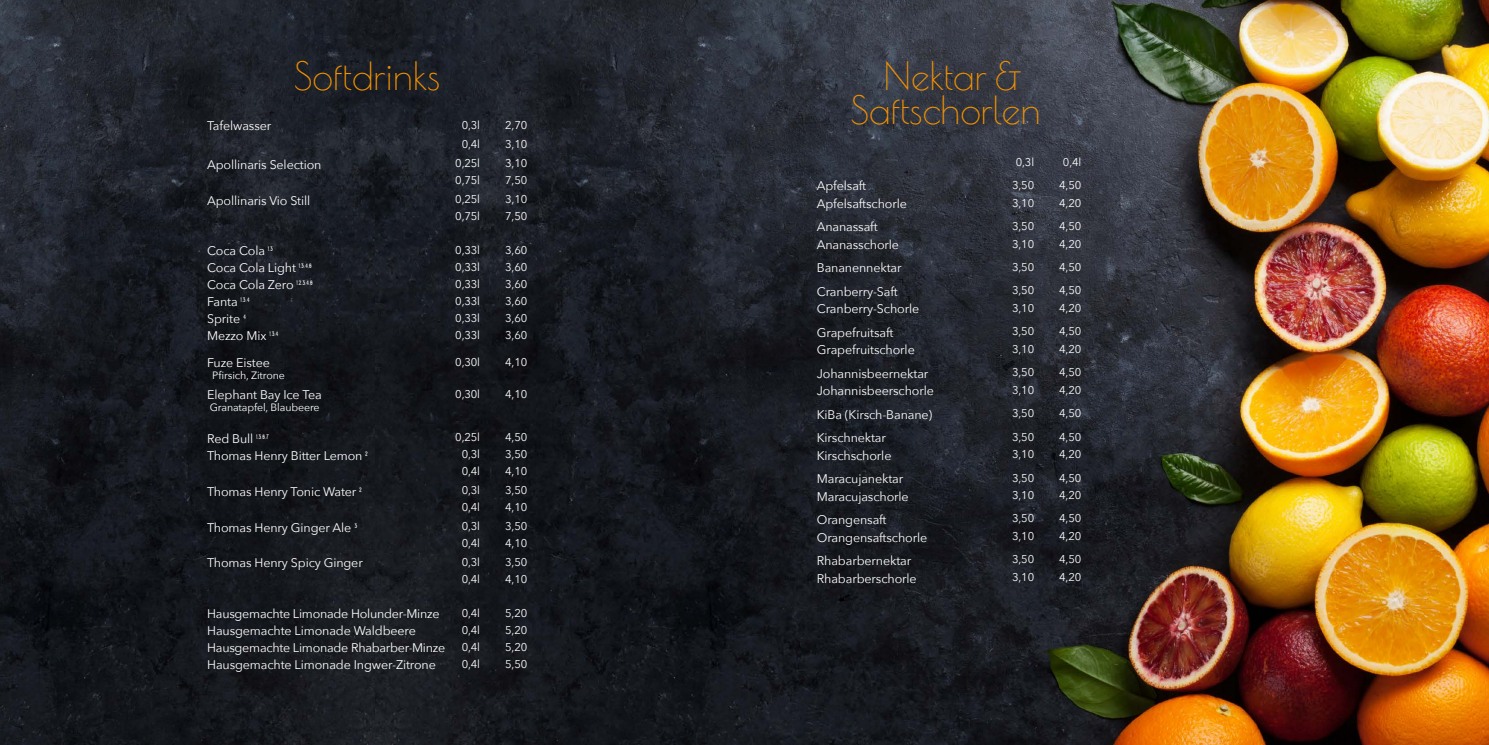
<style>
.page{position:relative;width:1489px;height:745px;background:#fff}
.page>*{position:absolute;margin:0;border:0;box-sizing:border-box;transform-origin:0 0}
.t1{font:37.5px "Poiret One";color:#f39200}
.t2{font:12.5px "Avenir Next";letter-spacing:-.01em;color:#fff}
.t3{font:11.25px "Avenir Next";letter-spacing:-.01em;color:#fff}
.t4{font:10.62px "Avenir Next";letter-spacing:-.01em;color:#fff}
</style>
<div class="page">
<img style="left:0;top:0;width:375px;height:744px">
<img style="left:375px;top:0;width:1113px;height:744px">
<h1 class="t1" style="left:294px;top:49px;width:148px">Softdrinks</h1>
<h1 class="t1" style="left:883px;top:49px;width:139px">Nektar &amp;</h1>
<p class="t2" style="left:207px;top:115px;width:66px">Tafelwasser</p>
<p class="t3" style="left:461px;top:115px;width:20px">0,3l</p>
<p class="t3" style="left:505px;top:115px;width:24px">2,70</p>
<p class="t3" style="left:461px;top:135px;width:20px">0,4l</p>
<p class="t3" style="left:505px;top:135px;width:24px">3,10</p>
<p class="t2" style="left:207px;top:153px;width:116px">Apollinaris Selection</p>
<p class="t3" style="left:455px;top:154px;width:26px">0,25l</p>
<p class="t3" style="left:505px;top:154px;width:24px">3,10</p>
<p class="t3" style="left:455px;top:171px;width:26px">0,75l</p>
<p class="t3" style="left:505px;top:171px;width:24px">7,50</p>
<p class="t2" style="left:207px;top:189px;width:105px">Apollinaris Vio Still</p>
<p class="t3" style="left:455px;top:190px;width:26px">0,25l</p>
<p class="t3" style="left:505px;top:190px;width:24px">3,10</p>
<p class="t3" style="left:455px;top:207px;width:26px">0,75l</p>
<p class="t3" style="left:505px;top:207px;width:24px">7,50</p>
<p class="t2" style="left:207px;top:240px;width:67px">Coca Cola <sup>1,3</sup></p>
<p class="t3" style="left:455px;top:240px;width:26px">0,33l</p>
<p class="t3" style="left:505px;top:240px;width:24px">3,60</p>
<p class="t2" style="left:207px;top:257px;width:106px">Coca Cola Light <sup>1,3,4,6</sup></p>
<p class="t3" style="left:455px;top:257px;width:26px">0,33l</p>
<p class="t3" style="left:505px;top:257px;width:24px">3,60</p>
<p class="t2" style="left:207px;top:274px;width:107px">Coca Cola Zero <sup>1,2,3,4,6</sup></p>
<p class="t3" style="left:455px;top:274px;width:26px">0,33l</p>
<p class="t3" style="left:505px;top:274px;width:24px">3,60</p>
<p class="t2" style="left:207px;top:291px;width:44px">Fanta <sup>1,3,4</sup></p>
<p class="t3" style="left:455px;top:291px;width:26px">0,33l</p>
<p class="t3" style="left:505px;top:291px;width:24px">3,60</p>
<p class="t2" style="left:207px;top:308px;width:40px">Sprite <sup>4</sup></p>
<p class="t3" style="left:455px;top:308px;width:26px">0,33l</p>
<p class="t3" style="left:505px;top:308px;width:24px">3,60</p>
<p class="t2" style="left:207px;top:325px;width:73px">Mezzo Mix <sup>1,3,4</sup></p>
<p class="t3" style="left:455px;top:325px;width:26px">0,33l</p>
<p class="t3" style="left:505px;top:325px;width:24px">3,60</p>
<p class="t2" style="left:207px;top:352px;width:64px">Fuze Eistee</p>
<p class="t4" style="left:212px;top:366px;width:74px">Pfirsich, Zitrone</p>
<p class="t3" style="left:455px;top:352px;width:26px">0,30l</p>
<p class="t3" style="left:505px;top:352px;width:24px">4,10</p>
<p class="t2" style="left:207px;top:383px;width:116px">Elephant Bay Ice Tea</p>
<p class="t4" style="left:210px;top:398px;width:111px">Granatapfel, Blaubeere</p>
<p class="t3" style="left:455px;top:384px;width:26px">0,30l</p>
<p class="t3" style="left:505px;top:384px;width:24px">4,10</p>
<p class="t2" style="left:207px;top:427px;width:63px">Red Bull <sup>1,3,6,7</sup></p>
<p class="t3" style="left:455px;top:427px;width:26px">0,25l</p>
<p class="t3" style="left:505px;top:427px;width:24px">4,50</p>
<p class="t2" style="left:207px;top:444px;width:162px">Thomas Henry Bitter Lemon <sup>2</sup></p>
<p class="t3" style="left:461px;top:444px;width:20px">0,3l</p>
<p class="t3" style="left:505px;top:444px;width:24px">3,50</p>
<p class="t3" style="left:461px;top:461px;width:20px">0,4l</p>
<p class="t3" style="left:505px;top:461px;width:24px">4,10</p>
<p class="t2" style="left:207px;top:480px;width:156px">Thomas Henry Tonic Water <sup>2</sup></p>
<p class="t3" style="left:461px;top:480px;width:20px">0,3l</p>
<p class="t3" style="left:505px;top:480px;width:24px">3,50</p>
<p class="t3" style="left:461px;top:497px;width:20px">0,4l</p>
<p class="t3" style="left:505px;top:497px;width:24px">4,10</p>
<p class="t2" style="left:207px;top:516px;width:151px">Thomas Henry Ginger Ale <sup>3</sup></p>
<p class="t3" style="left:461px;top:516px;width:20px">0,3l</p>
<p class="t3" style="left:505px;top:516px;width:24px">3,50</p>
<p class="t3" style="left:461px;top:533px;width:20px">0,4l</p>
<p class="t3" style="left:505px;top:533px;width:24px">4,10</p>
<p class="t2" style="left:207px;top:552px;width:157px">Thomas Henry Spicy Ginger</p>
<p class="t3" style="left:461px;top:552px;width:20px">0,3l</p>
<p class="t3" style="left:505px;top:552px;width:24px">3,50</p>
<p class="t3" style="left:461px;top:569px;width:20px">0,4l</p>
<p class="t3" style="left:505px;top:569px;width:24px">4,10</p>
<p class="t2" style="left:207px;top:603px;width:234px">Hausgemachte Limonade Holunder-Minze</p>
<p class="t3" style="left:461px;top:603px;width:20px">0,4l</p>
<p class="t3" style="left:505px;top:603px;width:24px">5,20</p>
<p class="t2" style="left:207px;top:619px;width:210px">Hausgemachte Limonade Waldbeere</p>
<p class="t3" style="left:461px;top:620px;width:20px">0,4l</p>
<p class="t3" style="left:505px;top:620px;width:24px">5,20</p>
<p class="t2" style="left:207px;top:636px;width:239px">Hausgemachte Limonade Rhabarber-Minze</p>
<p class="t3" style="left:461px;top:637px;width:20px">0,4l</p>
<p class="t3" style="left:505px;top:637px;width:24px">5,20</p>
<p class="t2" style="left:207px;top:653px;width:230px">Hausgemachte Limonade Ingwer-Zitrone</p>
<p class="t3" style="left:461px;top:654px;width:20px">0,4l</p>
<p class="t3" style="left:505px;top:654px;width:24px">5,50</p>
<h1 class="t1" style="left:850px;top:82px;width:192px">Saftschorlen</h1>
<p class="t3" style="left:1015px;top:152px;width:20px">0,3l</p>
<p class="t3" style="left:1062px;top:152px;width:20px">0,4l</p>
<p class="t2" style="left:816px;top:175px;width:51px">Apfelsaft</p>
<p class="t3" style="left:1011px;top:176px;width:24px">3,50</p>
<p class="t3" style="left:1059px;top:176px;width:24px">4,50</p>
<p class="t2" style="left:816px;top:193px;width:92px">Apfelsaftschorle</p>
<p class="t3" style="left:1011px;top:193px;width:24px">3,10</p>
<p class="t3" style="left:1059px;top:193px;width:24px">4,20</p>
<p class="t2" style="left:816px;top:216px;width:62px">Ananassaft</p>
<p class="t3" style="left:1011px;top:217px;width:24px">3,50</p>
<p class="t3" style="left:1059px;top:217px;width:24px">4,50</p>
<p class="t2" style="left:816px;top:234px;width:84px">Ananasschorle</p>
<p class="t3" style="left:1011px;top:234px;width:24px">3,10</p>
<p class="t3" style="left:1059px;top:234px;width:24px">4,20</p>
<p class="t2" style="left:816px;top:257px;width:86px">Bananennektar</p>
<p class="t3" style="left:1011px;top:257px;width:24px">3,50</p>
<p class="t3" style="left:1059px;top:257px;width:24px">4,50</p>
<p class="t2" style="left:816px;top:280px;width:82px">Cranberry-Saft</p>
<p class="t3" style="left:1011px;top:281px;width:24px">3,50</p>
<p class="t3" style="left:1059px;top:281px;width:24px">4,50</p>
<p class="t2" style="left:816px;top:298px;width:104px">Cranberry-Schorle</p>
<p class="t3" style="left:1011px;top:298px;width:24px">3,10</p>
<p class="t3" style="left:1059px;top:298px;width:24px">4,20</p>
<p class="t2" style="left:816px;top:321px;width:78px">Grapefruitsaft</p>
<p class="t3" style="left:1011px;top:322px;width:24px">3,50</p>
<p class="t3" style="left:1059px;top:322px;width:24px">4,50</p>
<p class="t2" style="left:816px;top:339px;width:99px">Grapefruitschorle</p>
<p class="t3" style="left:1011px;top:339px;width:24px">3,10</p>
<p class="t3" style="left:1059px;top:339px;width:24px">4,20</p>
<p class="t2" style="left:816px;top:362px;width:113px">Johannisbeernektar</p>
<p class="t3" style="left:1011px;top:362px;width:24px">3,50</p>
<p class="t3" style="left:1059px;top:362px;width:24px">4,50</p>
<p class="t2" style="left:816px;top:380px;width:118px">Johannisbeerschorle</p>
<p class="t3" style="left:1011px;top:380px;width:24px">3,10</p>
<p class="t3" style="left:1059px;top:380px;width:24px">4,20</p>
<p class="t2" style="left:816px;top:403px;width:117px">KiBa (Kirsch-Banane)</p>
<p class="t3" style="left:1011px;top:403px;width:24px">3,50</p>
<p class="t3" style="left:1059px;top:403px;width:24px">4,50</p>
<p class="t2" style="left:816px;top:426px;width:71px">Kirschnektar</p>
<p class="t3" style="left:1011px;top:427px;width:24px">3,50</p>
<p class="t3" style="left:1059px;top:427px;width:24px">4,50</p>
<p class="t2" style="left:816px;top:444px;width:76px">Kirschschorle</p>
<p class="t3" style="left:1011px;top:444px;width:24px">3,10</p>
<p class="t3" style="left:1059px;top:444px;width:24px">4,20</p>
<p class="t2" style="left:816px;top:467px;width:88px">Maracujanektar</p>
<p class="t3" style="left:1011px;top:468px;width:24px">3,50</p>
<p class="t3" style="left:1059px;top:468px;width:24px">4,50</p>
<p class="t2" style="left:816px;top:485px;width:93px">Maracujaschorle</p>
<p class="t3" style="left:1011px;top:485px;width:24px">3,10</p>
<p class="t3" style="left:1059px;top:485px;width:24px">4,20</p>
<p class="t2" style="left:816px;top:508px;width:71px">Orangensaft</p>
<p class="t3" style="left:1011px;top:508px;width:24px">3,50</p>
<p class="t3" style="left:1059px;top:508px;width:24px">4,50</p>
<p class="t2" style="left:816px;top:526px;width:112px">Orangensaftschorle</p>
<p class="t3" style="left:1011px;top:526px;width:24px">3,10</p>
<p class="t3" style="left:1059px;top:526px;width:24px">4,20</p>
<p class="t2" style="left:816px;top:549px;width:96px">Rhabarbernektar</p>
<p class="t3" style="left:1011px;top:549px;width:24px">3,50</p>
<p class="t3" style="left:1059px;top:549px;width:24px">4,50</p>
<p class="t2" style="left:816px;top:567px;width:101px">Rhabarberschorle</p>
<p class="t3" style="left:1011px;top:567px;width:24px">3,10</p>
<p class="t3" style="left:1059px;top:567px;width:24px">4,20</p>
</div>
